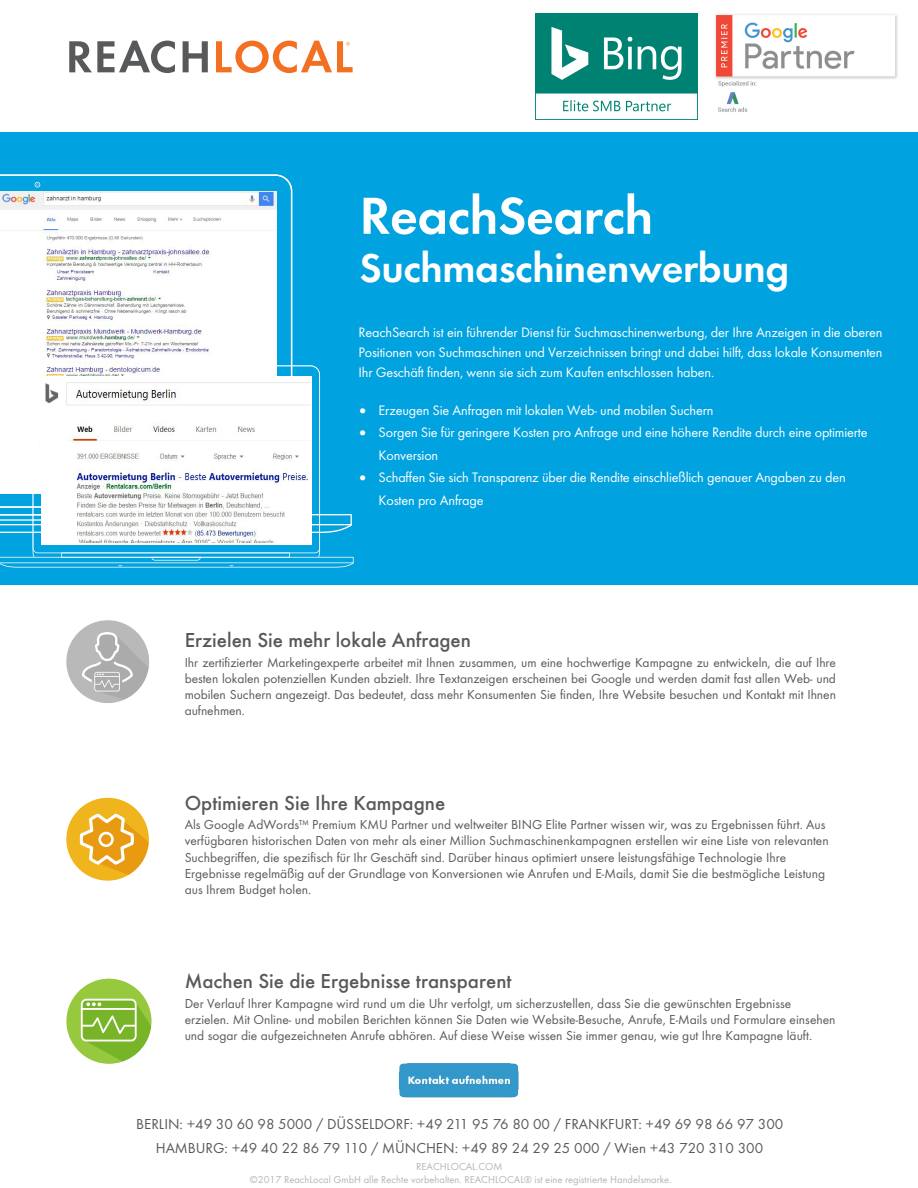
<style>
.page{position:relative;width:918px;height:1188px;background:#fff}
.page>*{position:absolute;margin:0;border:0;box-sizing:border-box;transform-origin:0 0}
.t1{font:600 54px "Function Pro";letter-spacing:-.01em;color:#fff}
.t2{font:600 42px "Function Pro";letter-spacing:-.01em;color:#fff}
.t3{font:500 21px "Function Pro";color:#58595b}
.t4{font:15px/24px "Function Pro";color:#58595b;text-align:center}
.t5{font:14.25px/20px "Function Pro";letter-spacing:-.015em;color:#fff}
.t6{font:13.5px/16.2px "Function Pro";color:#58595b}
.t7{font:10.5px/12.6px "Function Pro";color:#b5b5b5;text-align:center}
</style>
<div class="page">
<div style="left:0;top:132px;width:918px;height:453px;background:#00a2df"></div>
<svg style="left:0;top:174px;width:292px;height:332px"></svg>
<svg style="left:69px;top:41px;width:106px;height:32px"></svg>
<svg style="left:183px;top:41px;width:25px;height:31px"></svg>
<svg style="left:216px;top:41px;width:137px;height:32px"></svg>
<svg style="left:66px;top:620px;width:83px;height:83px"></svg>
<svg style="left:65px;top:797px;width:84px;height:84px"></svg>
<svg style="left:66px;top:978px;width:86px;height:86px"></svg>
<img style="left:0;top:191px;width:277px;height:302px">
<svg style="left:33px;top:365px;width:287px;height:188px"></svg>
<svg style="left:0;top:553px;width:354px;height:15px"></svg>
<svg style="left:0;top:506px;width:352px;height:34px"></svg>
<img style="left:42px;top:376px;width:269px;height:166px">
<img style="left:535px;top:14px;width:163px;height:106px">
<img style="left:715px;top:14px;width:183px;height:98px">
<img style="left:398px;top:1063px;width:121px;height:35px">
<h1 class="t1" style="left:359px;top:184px;width:295px">ReachSearch</h1>
<h2 class="t2" style="left:359px;top:243px;width:431px">Suchmaschinenwerbung</h2>
<p class="t5" style="left:359px;top:322px;width:525px;text-align:justify">ReachSearch ist ein führender Dienst für Suchmaschinenwerbung, der Ihre Anzeigen in die oberen Positionen von Suchmaschinen und Verzeichnissen bringt und dabei hilft, dass lokale Konsumenten Ihr Geschäft finden, wenn sie sich zum Kaufen entschlossen haben.</p>
<p class="t5" style="left:360px;top:400px;width:355px">• Erzeugen Sie Anfragen mit lokalen Web- und mobilen Suchern</p>
<p class="t5" style="left:379px;top:422px;width:491px;line-height:22.5px;text-indent:-19px">• Sorgen Sie für geringere Kosten pro Anfrage und eine höhere Rendite durch eine optimierte<br>Konversion</p>
<p class="t5" style="left:379px;top:467px;width:469px;line-height:22.5px;text-indent:-19px">• Schaffen Sie sich Transparenz über die Rendite einschließlich genauer Angaben zu den<br>Kosten pro Anfrage</p>
<h3 class="t3" style="left:185px;top:628px;width:288px">Erzielen Sie mehr lokale Anfragen</h3>
<p class="t6" style="left:185px;top:654px;width:653px;text-align:justify">Ihr zertifizierter Marketingexperte arbeitet mit Ihnen zusammen, um eine hochwertige Kampagne zu entwickeln, die auf Ihre besten lokalen potenziellen Kunden abzielt. Ihre Textanzeigen erscheinen bei Google und werden damit fast allen Web- und mobilen Suchern angezeigt. Das bedeutet, dass mehr Konsumenten Sie finden, Ihre Website besuchen und Kontakt mit Ihnen aufnehmen.</p>
<h3 class="t3" style="left:185px;top:790px;width:262px">Optimieren Sie Ihre Kampagne</h3>
<p class="t6" style="left:185px;top:817px;width:646px">Als Google AdWords™ Premium KMU Partner und weltweiter BING Elite Partner wissen wir, was zu Ergebnissen führt. Aus verfügbaren historischen Daten von mehr als einer Million Suchmaschinenkampagnen erstellen wir eine Liste von relevanten Suchbegriffen, die spezifisch für Ihr Geschäft sind. Darüber hinaus optimiert unsere leistungsfähige Technologie Ihre Ergebnisse regelmäßig auf der Grundlage von Konversionen wie Anrufen und E-Mails, damit Sie die bestmögliche Leistung aus Ihrem Budget holen.</p>
<h3 class="t3" style="left:185px;top:969px;width:328px">Machen Sie die Ergebnisse transparent</h3>
<p class="t6" style="left:185px;top:995px;width:652px">Der Verlauf Ihrer Kampagne wird rund um die Uhr verfolgt, um sicherzustellen, dass Sie die gewünschten Ergebnisse erzielen. Mit Online- und mobilen Berichten können Sie Daten wie Website-Besuche, Anrufe, E-Mails und Formulare einsehen und sogar die aufgezeichneten Anrufe abhören. Auf diese Weise wissen Sie immer genau, wie gut Ihre Kampagne läuft.</p>
<p class="t4" style="left:136px;top:1112px;width:649px">BERLIN: +49 30 60 98 5000 / DÜSSELDORF: +49 211 95 76 80 00 / FRANKFURT: +49 69 98 66 97 300<br>HAMBURG: +49 40 22 86 79 110 / MÜNCHEN: +49 89 24 29 25 000 / Wien +43 720 310 300</p>
<p class="t7" style="left:250px;top:1160px;width:423px">REACHLOCAL.COM<br>©2017 ReachLocal GmbH alle Rechte vorbehalten. REACHLOCAL® ist eine registrierte Handelsmarke.</p>
</div>
